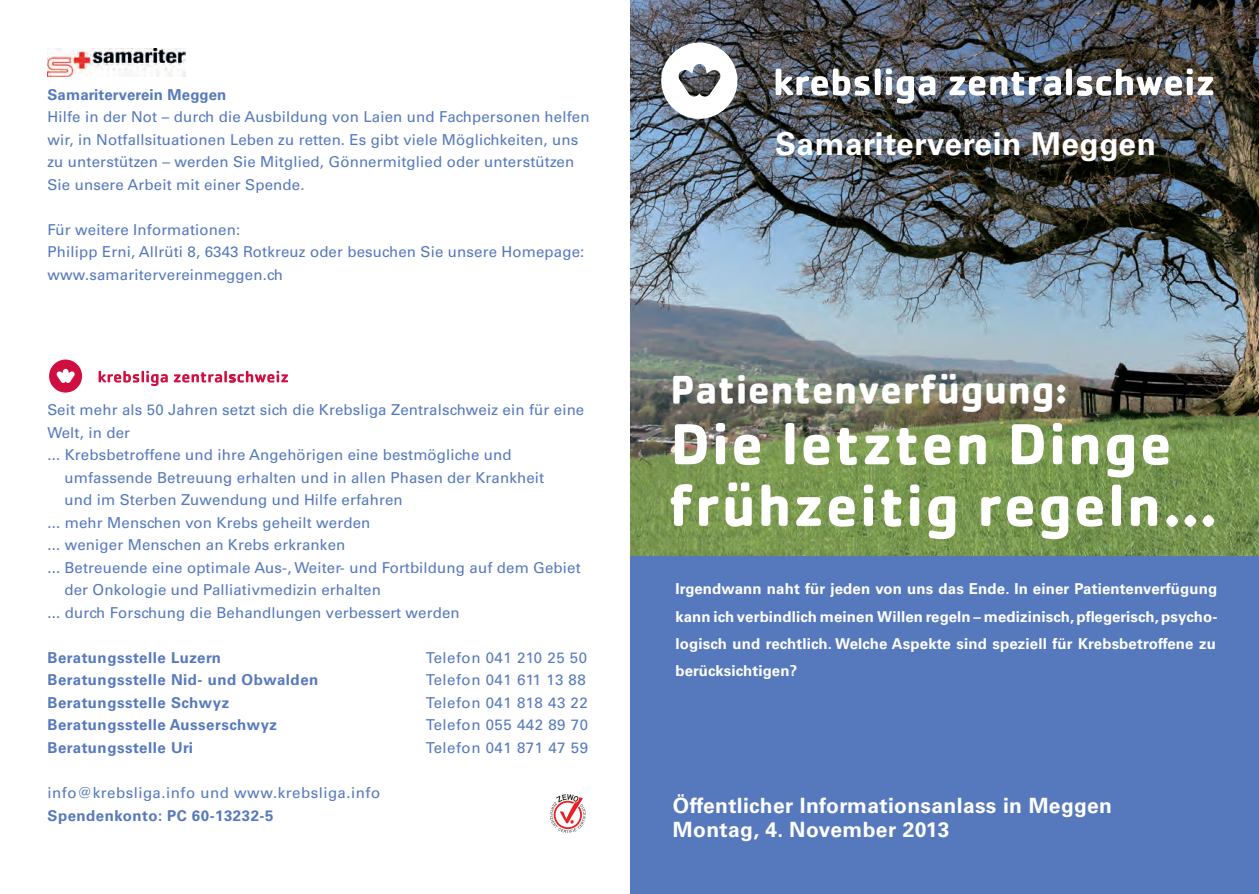
<style>
.page{position:relative;width:1259px;height:894px;background:#fff}
.page>*{position:absolute;margin:0;border:0;box-sizing:border-box;transform-origin:0 0}
.t1{font:700 60px/61.5px "Cachet";letter-spacing:.03em;color:#fff}
.t2{font:700 40.5px "Cachet";letter-spacing:.01em;color:#fff}
.t3{font:700 31.5px "Univers LT Std";letter-spacing:.02em;color:#fff}
.t4{font:700 21px/24px "Univers LT Std";letter-spacing:.02em;color:#fff}
.t5{font:15px/22.5px "Univers LT Std";letter-spacing:.01em;color:#5679bd}
.t6{font:700 15px/27px "Univers LT Std";letter-spacing:.01em;color:#fff;text-align:justify}
.t7{font:700 15px "Univers LT Std";letter-spacing:.035em;color:#5679bd}
.t8{font:15px "Univers LT Std";letter-spacing:.035em;color:#5679bd}
.t9{font:700 15px "Univers LT Std";letter-spacing:.01em;color:#5679bd}
</style>
<div class="page">
<img style="left:631px;top:0;width:627px;height:555px">
<div style="left:630px;top:555px;width:628px;height:338px;background:#5679bd"></div>
<svg style="left:661px;top:43px;width:76px;height:76px"></svg>
<svg style="left:775px;top:69px;width:94px;height:27px"></svg>
<div style="left:874px;top:69px;width:6px;height:26px;background:#fff;border-radius:2px"></div>
<svg style="left:885px;top:69px;width:50px;height:35px"></svg>
<svg style="left:949px;top:72px;width:111px;height:24px"></svg>
<svg style="left:1065px;top:69px;width:6px;height:26px"></svg>
<svg style="left:1076px;top:69px;width:136px;height:27px"></svg>
<svg style="left:49px;top:359px;width:33px;height:33px"></svg>
<svg style="left:99px;top:370px;width:69px;height:16px"></svg>
<svg style="left:174px;top:370px;width:114px;height:12px"></svg>
<svg style="left:549px;top:794px;width:37px;height:38px"></svg>
<img style="left:47px;top:48px;width:138px;height:28px">
<p class="t9" style="left:47px;top:86px;width:180px">Samariterverein Meggen</p>
<p class="t5" style="left:47px;top:106px;width:543px">Hilfe in der Not – durch die Ausbildung von Laien und Fachpersonen helfen wir, in Notfallsituationen Leben zu retten. Es gibt viele Möglichkeiten, uns zu unterstützen – werden Sie Mitglied, Gönnermitglied oder unterstützen Sie unsere Arbeit mit einer Spende.</p>
<p class="t5" style="left:47px;top:218px;width:538px">Für weitere Informationen:<br>Philipp Erni, Allrüti 8, 6343 Rotkreuz oder besuchen Sie unsere Homepage: www.samaritervereinmeggen.ch</p>
<p class="t5" style="left:47px;top:398px;width:538px">Seit mehr als 50 Jahren setzt sich die Krebsliga Zentralschweiz ein für eine</p>
<p class="t5" style="left:47px;top:421px;width:84px">Welt, in der</p>
<p class="t5" style="left:47px;top:443px;width:466px">... Krebsbetroffene und ihre Angehörigen eine bestmögliche und</p>
<p class="t5" style="left:64px;top:466px;width:481px">umfassende Betreuung erhalten und in allen Phasen der Krankheit</p>
<p class="t5" style="left:64px;top:488px;width:339px">und im Sterben Zuwendung und Hilfe erfahren</p>
<p class="t5" style="left:47px;top:511px;width:324px">... mehr Menschen von Krebs geheilt werden</p>
<p class="t5" style="left:47px;top:533px;width:299px">... weniger Menschen an Krebs erkranken</p>
<p class="t5" style="left:47px;top:556px;width:534px">... Betreuende eine optimale Aus-, Weiter- und Fortbildung auf dem Gebiet</p>
<p class="t5" style="left:64px;top:578px;width:318px">der Onkologie und Palliativmedizin erhalten</p>
<p class="t5" style="left:47px;top:601px;width:413px">... durch Forschung die Behandlungen verbessert werden</p>
<p class="t7" style="left:47px;top:648px;width:175px">Beratungsstelle Luzern</p>
<p class="t8" style="left:425px;top:648px;width:163px">Telefon 041 210 25 50</p>
<p class="t7" style="left:47px;top:671px;width:272px">Beratungsstelle Nid- und Obwalden</p>
<p class="t8" style="left:425px;top:670px;width:161px">Telefon 041 611 13 88</p>
<p class="t7" style="left:47px;top:693px;width:183px">Beratungsstelle Schwyz</p>
<p class="t8" style="left:425px;top:693px;width:163px">Telefon 041 818 43 22</p>
<p class="t7" style="left:47px;top:716px;width:231px">Beratungsstelle Ausserschwyz</p>
<p class="t8" style="left:425px;top:715px;width:164px">Telefon 055 442 89 70</p>
<p class="t7" style="left:47px;top:738px;width:147px">Beratungsstelle Uri</p>
<p class="t8" style="left:425px;top:738px;width:164px">Telefon 041 871 47 59</p>
<p class="t8" style="left:47px;top:783px;width:334px">info@krebsliga.info und www.krebsliga.info</p>
<p class="t7" style="left:47px;top:806px;width:227px">Spendenkonto: PC 60-13232-5</p>
<h3 class="t3" style="left:775px;top:126px;width:382px">Samariterverein Meggen</h3>
<h2 class="t2" style="left:670px;top:362px;width:398px">Patientenverfügung:</h2>
<h1 class="t1" style="left:669px;top:411px;width:550px">Die letzten Dinge frühzeitig regeln…</h1>
<p class="t6" style="left:675px;top:575px;width:543px">Irgendwann naht für jeden von uns das Ende. In einer Patientenverfügung kann ich verbindlich meinen Willen regeln – medizinisch, pflegerisch, psycho&shy;logisch und rechtlich. Welche Aspekte sind speziell für Krebsbetroffene zu berücksichtigen?</p>
<h3 class="t4" style="left:672px;top:793px;width:440px">Öffentlicher Informationsanlass in Meggen<br>Montag, 4. November 2013</h3>
</div>
